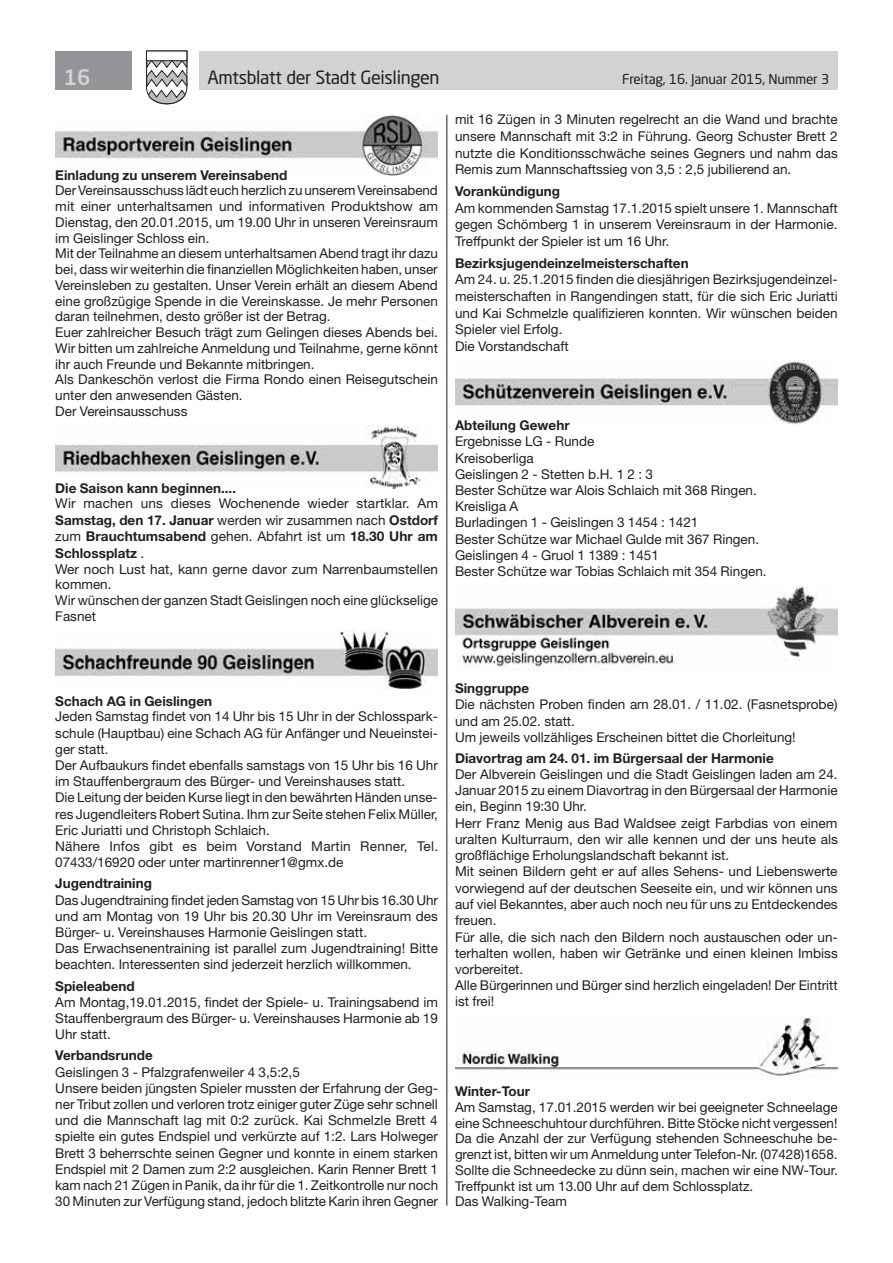
<style>
.page{position:relative;width:893px;height:1263px;background:#fff}
.page>*{position:absolute;margin:0;border:0;box-sizing:border-box;transform-origin:0 0}
.t1{font:500 21px "Neo Sans Std";color:#d1d2d4}
.t2{font:18px "Neo Sans Std";letter-spacing:-.02em;color:#231f20}
.t3{font:13.5px/16.2px "Helvetica Neue LT Std";color:#231f20}
.t4{font:700 13.5px "Helvetica Neue LT Std";color:#231f20}
.t5{font:13.5px "Neo Sans Std";letter-spacing:-.015em;color:#231f20}
.s1{font-weight:700}
</style>
<div class="page">
<div style="left:199px;top:51px;width:639px;height:38px;background:#d1d2d4"></div>
<div style="left:55px;top:51px;width:77px;height:38px;background:#939598"></div>
<svg style="left:146px;top:50px;width:42px;height:55px"></svg>
<div style="left:146px;top:51px;width:41px;height:10px;background:#fff;border:1px solid #231f20"></div>
<hr style="left:446px;top:115px;width:1px;height:1090px;background:#231f20">
<img style="left:55px;top:115px;width:383px;height:60px">
<img style="left:55px;top:425px;width:383px;height:63px">
<img style="left:55px;top:630px;width:383px;height:59px">
<img style="left:455px;top:361px;width:383px;height:63px">
<img style="left:455px;top:585px;width:383px;height:86px">
<img style="left:455px;top:1017px;width:383px;height:59px">
<h1 class="t1" style="left:64px;top:64px;width:28px">16</h1>
<h2 class="t2" style="left:207px;top:66px;width:234px">Amtsblatt der Stadt Geislingen</h2>
<p class="t5" style="left:622px;top:71px;width:209px">Freitag, 16. Januar 2015, Nummer 3</p>
<p class="t4" style="left:55px;top:166px;width:234px">Einladung zu unserem Vereinsabend</p>
<p class="t3" style="left:55px;top:182px;width:384px;line-height:15.8px">Der Vereinsausschuss lädt euch herzlich zu unserem Vereinsabend mit einer unterhaltsamen und informativen Produktshow am Dienstag, den 20.01.2015, um 19.00 Uhr in unseren Vereinsraum im Geislinger Schloss ein.<br>Mit der Teilnahme an diesem unterhaltsamen Abend tragt ihr dazu bei, dass wir weiterhin die finanziellen Möglichkeiten haben, unser Vereinsleben zu gestalten. Unser Verein erhält an diesem Abend eine großzügige Spende in die Vereinskasse. Je mehr Personen daran teilnehmen, desto größer ist der Betrag.<br>Euer zahlreicher Besuch trägt zum Gelingen dieses Abends bei.<br>Wir bitten um zahlreiche Anmeldung und Teilnahme, gerne könnt ihr auch Freunde und Bekannte mitbringen.<br>Als Dankeschön verlost die Firma Rondo einen Reisegutschein unter den anwesenden Gästen.<br>Der Vereinsausschuss</p>
<p class="t4" style="left:55px;top:479px;width:182px">Die Saison kann beginnen....</p>
<p class="t3" style="left:55px;top:495px;width:384px">Wir machen uns dieses Wochenende wieder startklar. Am <span class="s1">Samstag, den 17. Januar</span> werden wir zusammen nach <span class="s1">Ostdorf </span>zum <span class="s1">Brauchtumsabend</span> gehen. Abfahrt ist um <span class="s1">18.30 Uhr am Schlossplatz</span> .<br>Wer noch Lust hat, kann gerne davor zum Narrenbaumstellen kommen.<br>Wir wünschen der ganzen Stadt Geislingen noch eine glückselige Fasnet</p>
<p class="t3" style="left:455px;top:111px;width:384px;line-height:16.6px;text-align:justify">mit 16 Zügen in 3 Minuten regelrecht an die Wand und brachte unsere Mannschaft mit 3:2 in Führung. Georg Schuster Brett 2 nutzte die Konditionsschwäche seines Gegners und nahm das Remis zum Mannschaftssieg von 3,5 : 2,5 jubilierend an.</p>
<p class="t4" style="left:455px;top:183px;width:107px">Vorankündigung</p>
<p class="t3" style="left:455px;top:199px;width:384px;line-height:16.6px;text-align:justify">Am kommenden Samstag 17.1.2015 spielt unsere 1. Mannschaft gegen Schömberg 1 in unserem Vereinsraum in der Harmonie.<br>Treffpunkt der Spieler ist um 16 Uhr.</p>
<p class="t4" style="left:455px;top:254px;width:235px">Bezirksjugendeinzelmeisterschaften</p>
<p class="t3" style="left:455px;top:271px;width:384px;line-height:16.6px">Am 24. u. 25.1.2015 finden die diesjährigen Bezirksjugendeinzel&shy;meisterschaften in Rangendingen statt, für die sich Eric Juriatti und Kai Schmelzle qualifizieren konnten. Wir wünschen beiden Spieler viel Erfolg.<br>Die Vorstandschaft</p>
<p class="t4" style="left:455px;top:417px;width:116px">Abteilung Gewehr</p>
<p class="t3" style="left:455px;top:433px;width:313px">Ergebnisse LG - Runde<br>Kreisoberliga<br>Geislingen 2 - Stetten b.H. 1 2 : 3<br>Bester Schütze war Alois Schlaich mit 368 Ringen.<br>Kreisliga A<br>Burladingen 1 - Geislingen 3 1454 : 1421<br>Bester Schütze war Michael Gulde mit 367 Ringen.<br>Geislingen 4 - Gruol 1 1389 : 1451<br>Bester Schütze war Tobias Schlaich mit 354 Ringen.</p>
<p class="t4" style="left:55px;top:692px;width:158px">Schach AG in Geislingen</p>
<p class="t3" style="left:55px;top:708px;width:384px">Jeden Samstag findet von 14 Uhr bis 15 Uhr in der Schlosspark&shy;schule (Hauptbau) eine Schach AG für Anfänger und Neueinstei&shy;ger statt.<br>Der Aufbaukurs findet ebenfalls samstags von 15 Uhr bis 16 Uhr im Stauffenbergraum des Bürger- und Vereinshauses statt.<br>Die Leitung der beiden Kurse liegt in den bewährten Händen unse&shy;res Jugendleiters Robert Sutina. Ihm zur Seite stehen Felix Müller, Eric Juriatti und Christoph Schlaich.<br>Nähere Infos gibt es beim Vorstand Martin Renner, Tel.<br>07433/16920 oder unter martinrenner1@gmx.de</p>
<p class="t4" style="left:55px;top:875px;width:98px">Jugendtraining</p>
<p class="t3" style="left:55px;top:891px;width:384px">Das Jugendtraining findet jeden Samstag von 15 Uhr bis 16.30 Uhr und am Montag von 19 Uhr bis 20.30 Uhr im Vereinsraum des Bürger- u. Vereinshauses Harmonie Geislingen statt.<br>Das Erwachsenentraining ist parallel zum Jugendtraining! Bitte beachten. Interessenten sind jederzeit herzlich willkommen.</p>
<p class="t4" style="left:55px;top:977px;width:81px">Spieleabend</p>
<p class="t3" style="left:55px;top:994px;width:384px;text-align:justify">Am Montag,19.01.2015, findet der Spiele- u. Trainingsabend im Stauffenbergraum des Bürger- u. Vereinshauses Harmonie ab 19<br>Uhr statt.</p>
<p class="t4" style="left:55px;top:1047px;width:99px">Verbandsrunde</p>
<p class="t3" style="left:55px;top:1063px;width:384px">Geislingen 3 - Pfalzgrafenweiler 4 3,5:2,5<br>Unsere beiden jüngsten Spieler mussten der Erfahrung der Geg&shy;ner Tribut zollen und verloren trotz einiger guter Züge sehr schnell und die Mannschaft lag mit 0:2 zurück. Kai Schmelzle Brett 4 spielte ein gutes Endspiel und verkürzte auf 1:2. Lars Holweger Brett 3 beherrschte seinen Gegner und konnte in einem starken Endspiel mit 2 Damen zum 2:2 ausgleichen. Karin Renner Brett 1 kam nach 21 Zügen in Panik, da ihr für die 1. Zeitkontrolle nur noch 30 Minuten zur Verfügung stand, jedoch blitzte Karin ihren Gegner</p>
<p class="t4" style="left:455px;top:680px;width:76px">Singgruppe</p>
<p class="t3" style="left:455px;top:696px;width:384px">Die nächsten Proben finden am 28.01. / 11.02. (Fasnetsprobe) und am 25.02. statt.<br>Um jeweils vollzähliges Erscheinen bittet die Chorleitung!</p>
<p class="t4" style="left:455px;top:750px;width:320px">Diavortrag am 24. 01. im Bürgersaal der Harmonie</p>
<p class="t3" style="left:455px;top:766px;width:384px">Der Albverein Geislingen und die Stadt Geislingen laden am 24.<br>Januar 2015 zu einem Diavortrag in den Bürgersaal der Harmonie ein, Beginn 19:30 Uhr.<br>Herr Franz Menig aus Bad Waldsee zeigt Farbdias von einem uralten Kulturraum, den wir alle kennen und der uns heute als großflächige Erholungslandschaft bekannt ist.<br>Mit seinen Bildern geht er auf alles Sehens- und Liebenswerte vorwiegend auf der deutschen Seeseite ein, und wir können uns auf viel Bekanntes, aber auch noch neu für uns zu Entdeckendes freuen.<br>Für alle, die sich nach den Bildern noch austauschen oder un&shy;terhalten wollen, haben wir Getränke und einen kleinen Imbiss vorbereitet.<br>Alle Bürgerinnen und Bürger sind herzlich eingeladen! Der Eintritt ist frei!</p>
<p class="t4" style="left:455px;top:1083px;width:76px">Winter-Tour</p>
<p class="t3" style="left:455px;top:1099px;width:384px;line-height:15.8px">Am Samstag, 17.01.2015 werden wir bei geeigneter Schneelage eine Schneeschuhtour durchführen. Bitte Stöcke nicht vergessen!<br>Da die Anzahl der zur Verfügung stehenden Schneeschuhe be&shy;grenzt ist, bitten wir um Anmeldung unter Telefon-Nr. (07428)1658.<br>Sollte die Schneedecke zu dünn sein, machen wir eine NW-Tour.<br>Treffpunkt ist um 13.00 Uhr auf dem Schlossplatz.<br>Das Walking-Team</p>
</div>
